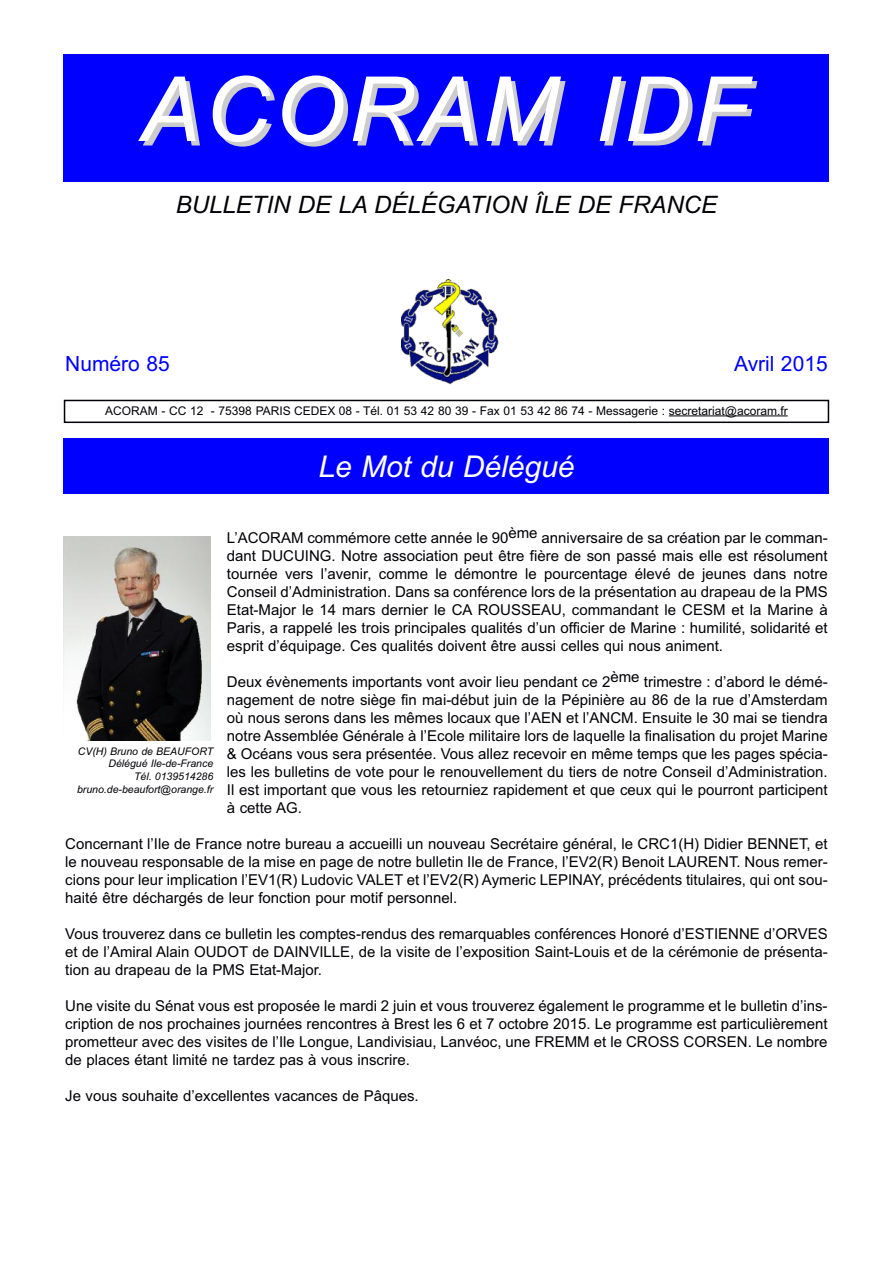
<style>
.page{position:relative;width:893px;height:1263px;background:#fff}
.page>*{position:absolute;margin:0;border:0;box-sizing:border-box;transform-origin:0 0}
.t1{font:italic 90px "Arial";letter-spacing:.05em;color:#fff}
.t2{font:italic 30px "Arial";color:#fff}
.t3{font:italic 24px "Arial";color:#000006}
.t4{font:21px "Arial";color:#00f}
.t5{font:15px/18px "Arial";color:#000006;text-align:justify}
.t6{font:12px "Arial";color:#000006}
.t7{font:italic 10.5px/12.6px "Arial";color:#000006;text-align:right}
</style>
<div class="page">
<div style="left:64px;top:400px;width:765px;height:23px;border:2px solid #000006"></div>
<hr style="left:669px;top:415px;width:119px;height:1px;background:#000006">
<img style="left:401px;top:280px;width:98px;height:104px">
<div style="left:64px;top:54px;width:765px;height:127px;background:#00f"></div>
<div style="left:64px;top:439px;width:765px;height:55px;background:#00f"></div>
<img style="left:64px;top:536px;width:147px;height:204px">
<h1 class="t1" style="left:140px;top:57px;width:610px">ACORAM IDF</h1>
<h3 class="t3" style="left:176px;top:191px;width:543px">BULLETIN DE LA DÉLÉGATION ÎLE DE FRANCE</h3>
<h3 class="t4" style="left:65px;top:352px;width:106px">Numéro 85</h3>
<h3 class="t4" style="left:734px;top:351px;width:95px">Avril 2015</h3>
<p class="t6" style="left:105px;top:403px;width:684px">ACORAM - CC 12 - 75398 PARIS CEDEX 08 - Tél. 01 53 42 80 39 - Fax 01 53 42 86 74 - Messagerie : secretariat@acoram.fr</p>
<h2 class="t2" style="left:318px;top:449px;width:258px">Le Mot du Délégué</h2>
<p class="t5" style="left:227px;top:529px;width:602px">L’ACORAM commémore cette année le 90ème anniversaire de sa création par le comman&shy;dant DUCUING. Notre association peut être fière de son passé mais elle est résolument tournée vers l’avenir, comme le démontre le pourcentage élevé de jeunes dans notre Conseil d’Administration. Dans sa conférence lors de la présentation au drapeau de la PMS Etat-Major le 14 mars dernier le CA ROUSSEAU, commandant le CESM et la Marine à Paris, a rappelé les trois principales qualités d’un officier de Marine : humilité, solidarité et esprit d’équipage. Ces qualités doivent être aussi celles qui nous animent.</p>
<p class="t5" style="left:227px;top:673px;width:602px">Deux évènements importants vont avoir lieu pendant ce 2ème trimestre : d’abord le démé&shy;nagement de notre siège fin mai-début juin de la Pépinière au 86 de la rue d’Amsterdam où nous serons dans les mêmes locaux que l’AEN et l’ANCM. Ensuite le 30 mai se tiendra notre Assemblée Générale à l’Ecole militaire lors de laquelle la finalisation du projet Marine &amp; Océans vous sera présentée. Vous allez recevoir en même temps que les pages spécia&shy;les les bulletins de vote pour le renouvellement du tiers de notre Conseil d’Administration.<br>Il est important que vous les retourniez rapidement et que ceux qui le pourront participent à cette AG.</p>
<p class="t5" style="left:65px;top:835px;width:764px">Concernant l’Ile de France notre bureau a accueilli un nouveau Secrétaire général, le CRC1(H) Didier BENNET, et le nouveau responsable de la mise en page de notre bulletin Ile de France, l’EV2(R) Benoit LAURENT. Nous remer&shy;cions pour leur implication l’EV1(R) Ludovic VALET et l’EV2(R) Aymeric LEPINAY, précédents titulaires, qui ont sou&shy;haité être déchargés de leur fonction pour motif personnel.</p>
<p class="t5" style="left:65px;top:925px;width:764px">Vous trouverez dans ce bulletin les comptes-rendus des remarquables conférences Honoré d’ESTIENNE d’ORVES et de l’Amiral Alain OUDOT de DAINVILLE, de la visite de l’exposition Saint-Louis et de la cérémonie de présenta&shy;tion au drapeau de la PMS Etat-Major.</p>
<p class="t5" style="left:65px;top:997px;width:764px">Une visite du Sénat vous est proposée le mardi 2 juin et vous trouverez également le programme et le bulletin d’ins&shy;cription de nos prochaines journées rencontres à Brest les 6 et 7 octobre 2015. Le programme est particulièrement prometteur avec des visites de l’Ile Longue, Landivisiau, Lanvéoc, une FREMM et le CROSS CORSEN. Le nombre de places étant limité ne tardez pas à vous inscrire.</p>
<p class="t5" style="left:65px;top:1087px;width:355px">Je vous souhaite d’excellentes vacances de Pâques.</p>
<p class="t7" style="left:77px;top:745px;width:138px">CV(H) Bruno de BEAUFORT<br>Délégué Ile-de-France<br>Tél. 0139514286 bruno.de-beaufort@orange.fr</p>
</div>
